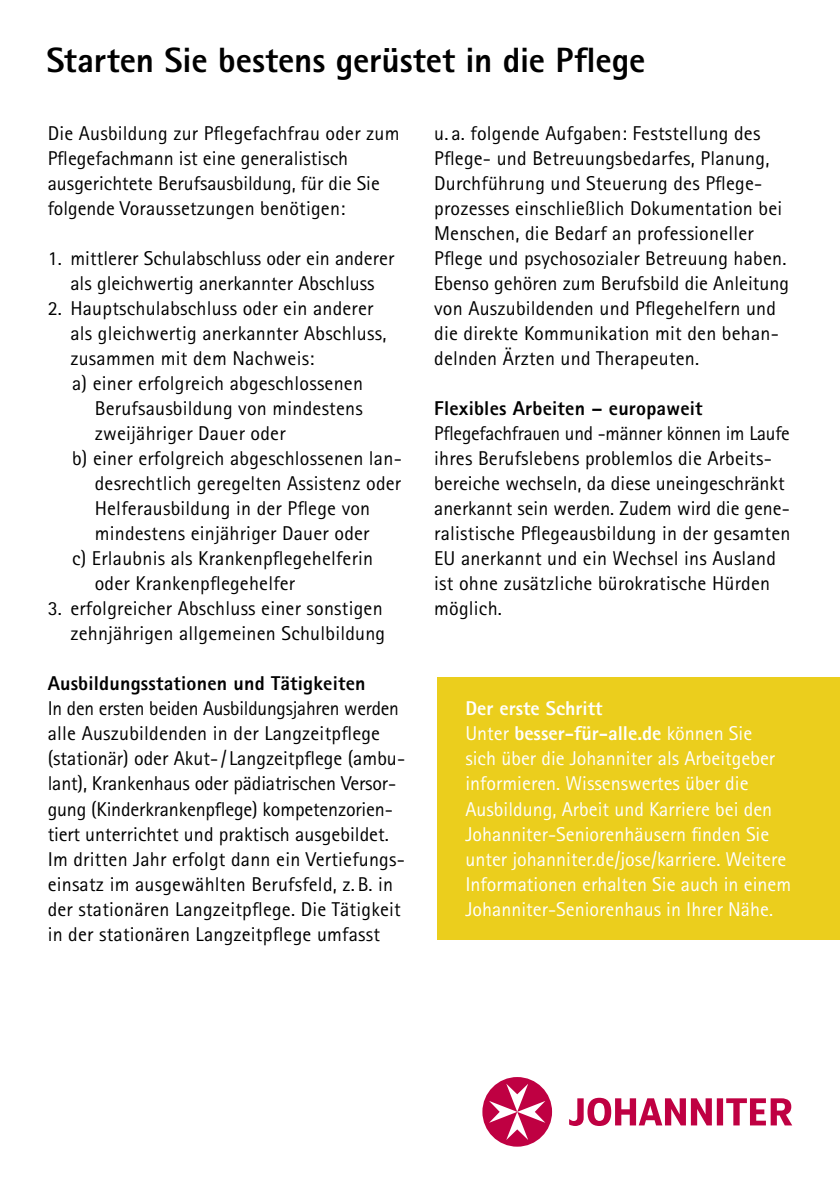
<style>
.page{position:relative;width:840px;height:1191px;background:#fff}
.page>*{position:absolute;margin:0;border:0;box-sizing:border-box;transform-origin:0 0}
.t1{font:800 35.2px "Rotis Sans Serif Std";letter-spacing:-.005em;color:#000}
.t2{font:20px/25px "Rotis Sans Serif Std";letter-spacing:.01em;color:#000}
.t3{font:20px/25px "Rotis Sans Serif Std";color:#fff}
.t4{font:800 20px "Rotis Sans Serif Std";letter-spacing:.01em;color:#000}
.s1{font-weight:800}
</style>
<div class="page">
<svg style="left:482px;top:1077px;width:309px;height:69px"></svg>
<div style="left:437px;top:676px;width:402px;height:263px;background:#ebce1d"></div>
<h1 class="t1" style="left:46px;top:38px;width:600px">Starten Sie bestens gerüstet in die Pflege</h1>
<p class="t2" style="left:48px;top:121px;width:353px">Die Ausbildung zur Pflegefachfrau oder zum Pflegefachmann ist eine generalistisch ausgerichtete Berufsausbildung, für die Sie folgende Voraussetzungen benötigen:</p>
<p class="t2" style="left:48px;top:246px;width:348px;text-align:center">1. mittlerer Schulabschluss oder ein anderer als gleichwertig anerkannter Abschluss</p>
<p class="t2" style="left:70px;top:296px;width:317px;text-indent:-23px">2. Hauptschulabschluss oder ein anderer als gleichwertig anerkannter Abschluss, zusammen mit dem Nachweis:<br>a) einer erfolgreich abgeschlossenen</p>
<p class="t2" style="left:95px;top:396px;width:269px">Berufsausbildung von mindestens</p>
<p class="t2" style="left:95px;top:421px;width:192px">zweijähriger Dauer oder</p>
<p class="t2" style="left:72px;top:446px;width:331px">b) einer erfolgreich abgeschlossenen lan-</p>
<p class="t2" style="left:95px;top:471px;width:308px">desrechtlich geregelten Assistenz oder</p>
<p class="t2" style="left:95px;top:496px;width:277px">Helferausbildung in der Pflege von</p>
<p class="t2" style="left:95px;top:521px;width:276px">mindestens einjähriger Dauer oder</p>
<p class="t2" style="left:72px;top:546px;width:302px">c) Erlaubnis als Krankenpflegehelferin</p>
<p class="t2" style="left:95px;top:571px;width:202px">oder Krankenpflegehelfer</p>
<p class="t2" style="left:48px;top:596px;width:339px;text-align:right">3. erfolgreicher Abschluss einer sonstigen zehnjährigen allgemeinen Schulbildung</p>
<p class="t4" style="left:48px;top:671px;width:319px">Ausbildungsstationen und Tätigkeiten</p>
<p class="t2" style="left:48px;top:696px;width:359px">In den ersten beiden Ausbildungsjahren werden alle Auszubildenden in der Langzeitpflege (stationär) oder Akut- / Langzeitpflege (ambu&shy;lant), Krankenhaus oder pädiatrischen Versor&shy;gung (Kinderkrankenpflege) kompetenzorien&shy;tiert unterrichtet und praktisch ausgebildet.<br>Im dritten Jahr erfolgt dann ein Vertiefungs&shy;einsatz im ausgewählten Berufsfeld, z. B. in der stationären Langzeitpflege. Die Tätigkeit in der stationären Langzeitpflege umfasst</p>
<p class="t2" style="left:434px;top:121px;width:356px">u. a. folgende Aufgaben: Feststellung des Pflege- und Betreuungsbedarfes, Planung, Durchführung und Steuerung des Pflege&shy;prozesses einschließlich Dokumentation bei Menschen, die Bedarf an professioneller Pflege und psychosozialer Betreuung haben.<br>Ebenso gehören zum Berufsbild die Anleitung von Auszubildenden und Pflegehelfern und die direkte Kommunikation mit den behan&shy;delnden Ärzten und Therapeuten.</p>
<p class="t4" style="left:434px;top:396px;width:270px">Flexibles Arbeiten – europaweit</p>
<p class="t2" style="left:434px;top:421px;width:358px">Pflegefachfrauen und -männer können im Laufe ihres Berufslebens problemlos die Arbeits&shy;bereiche wechseln, da diese uneingeschränkt anerkannt sein werden. Zudem wird die gene-- ralistische Pflegeausbildung in der gesamten EU anerkannt und ein Wechsel ins Ausland ist ohne zusätzliche bürokratische Hürden möglich.</p>
<p class="t3" style="left:465px;top:696px;width:327px"><span class="s1">Der erste Schritt<br></span>Unter <span class="s1">besser-für-alle.de</span> können Sie<br>sich über die Johanniter als Arbeitgeber informieren. Wissenswertes über die Ausbildung, Arbeit und Karriere bei den Johanniter-Seniorenhäusern finden Sie unter johanniter.de/jose/karriere. Weitere Informationen erhalten Sie auch in einem Johanniter-Seniorenhaus in Ihrer Nähe.</p>
</div>
